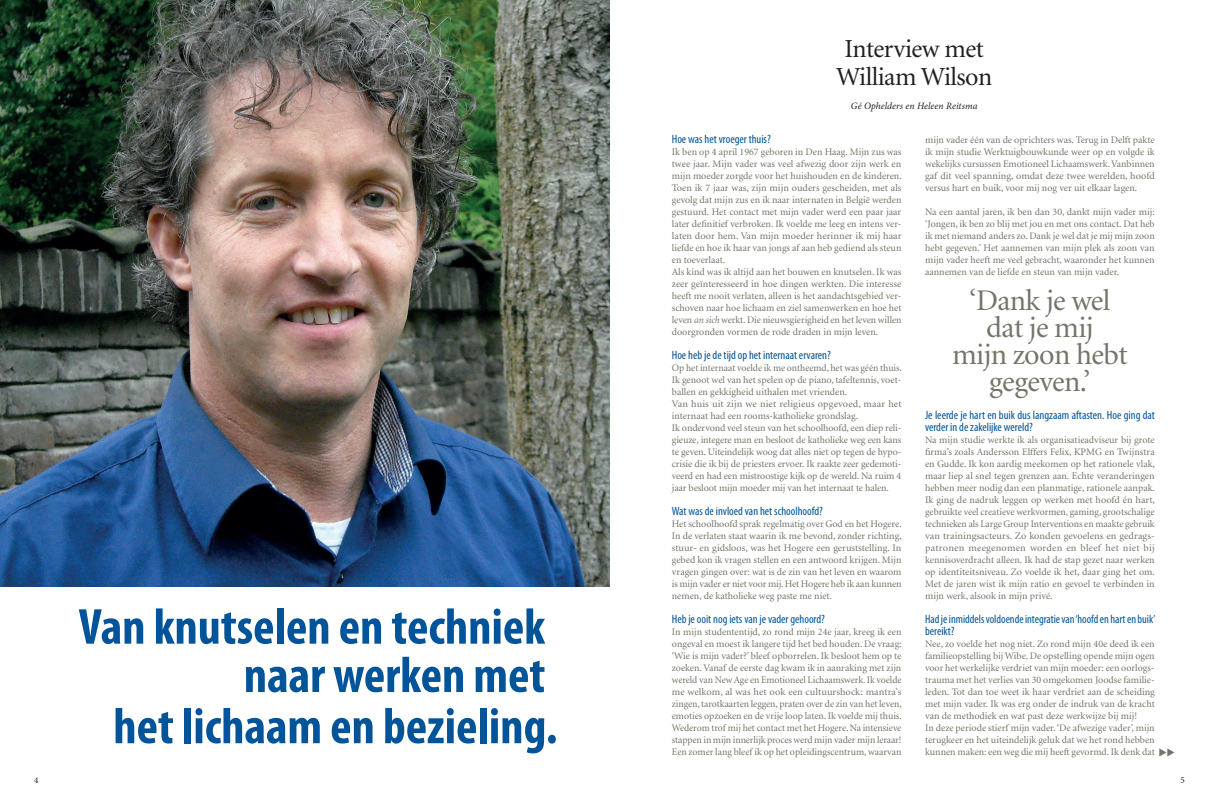
<style>
.page{position:relative;width:1219px;height:808px;background:#fff}
.page>*{position:absolute;margin:0;border:0;box-sizing:border-box;transform-origin:0 0}
.t1{font:700 condensed 50.9px/49.8px "Myriad Pro";color:#01549a;text-align:right}
.t2{font:30px/27px "Minion";letter-spacing:-.02em;color:#747469;text-align:center}
.t3{font:26px/28px "Minion";letter-spacing:-.02em;color:#231f20;text-align:center}
.t4{font:condensed 12px/12px "Myriad Pro";color:#01549a}
.t5{font:10px/12px "Minion";color:#747469;text-align:justify}
.t6{font:italic 9.8px "Minion Pro";letter-spacing:.005em;color:#231f20}
.t7{font:9px "Minion Pro";color:#231f20}
.s1{font-style:italic}
</style>
<div class="page">
<img style="left:0;top:0;width:609px;height:587px">
<h3 class="t3" style="left:836px;top:36px;width:158px">Interview met<br>William Wilson</h3>
<h1 class="t1" style="left:79px;top:601px;width:480px">Van knutselen en techniek naar werken met<br>het lichaam en bezieling.</h1>
<p class="t6" style="left:851px;top:100px;width:128px">Gé Ophelders en Heleen Reitsma</p>
<p class="t4" style="left:672px;top:133px;width:100px">Hoe was het vroeger thuis?</p>
<p class="t5" style="left:672px;top:146px;width:231px;text-align:left">Ik ben op 4 april 1967 geboren in Den Haag. Mijn zus was twee jaar. Mijn vader was veel afwezig door zijn werk en mijn moeder zorgde voor het huishouden en de kinderen.<br>Toen ik 7 jaar was, zijn mijn ouders gescheiden, met als gevolg dat mijn zus en ik naar internaten in België werden gestuurd. Het contact met mijn vader werd een paar jaar later definitief verbroken. Ik voelde me leeg en intens ver&shy;laten door hem. Van mijn moeder herinner ik mij haar liefde en hoe ik haar van jongs af aan heb gediend als steun en toeverlaat.<br>Als kind was ik altijd aan het bouwen en knutselen. Ik was zeer geïnteresseerd in hoe dingen werkten. Die interesse heeft me nooit verlaten, alleen is het aandachtsgebied ver&shy;schoven naar hoe lichaam en ziel samenwerken en hoe het leven <span class="s1">an sich</span> werkt. Die nieuwsgierigheid en het leven willen doorgronden vormen de rode draden in mijn leven.</p>
<p class="t4" style="left:672px;top:349px;width:160px">Hoe heb je de tijd op het internaat ervaren?</p>
<p class="t5" style="left:672px;top:362px;width:232px;text-align:left">Op het internaat voelde ik me ontheemd, het was géén thuis.<br>Ik genoot wel van het spelen op de piano, tafeltennis, voet&shy;ballen en gekkigheid uithalen met vrienden.<br>Van huis uit zijn we niet religieus opgevoed, maar het internaat had een rooms-katholieke grondslag.<br>Ik ondervond veel steun van het schoolhoofd, een diep reli&shy;gieuze, integere man en besloot de katholieke weg een kans te geven. Uiteindelijk woog dat alles niet op tegen de hypo&shy;crisie die ik bij de priesters ervoer. Ik raakte zeer gedemoti&shy;veerd en had een mistroostige kijk op de wereld. Na ruim 4 jaar besloot mijn moeder mij van het internaat te halen.</p>
<p class="t4" style="left:672px;top:505px;width:153px">Wat was de invloed van het schoolhoofd?</p>
<p class="t5" style="left:672px;top:518px;width:231px">Het schoolhoofd sprak regelmatig over God en het Hogere.<br>In de verlaten staat waarin ik me bevond, zonder richting, stuur- en gidsloos, was het Hogere een geruststelling. In gebed kon ik vragen stellen en een antwoord krijgen. Mijn vragen gingen over: wat is de zin van het leven en waarom is mijn vader er niet voor mij. Het Hogere heb ik aan kunnen nemen, de katholieke weg paste me niet.</p>
<p class="t4" style="left:672px;top:613px;width:155px">Heb je ooit nog iets van je vader gehoord?</p>
<p class="t5" style="left:672px;top:626px;width:231px">In mijn studententijd, zo rond mijn 24e jaar, kreeg ik een ongeval en moest ik langere tijd het bed houden. De vraag: ‘Wie is mijn vader?’ bleef opborrelen. Ik besloot hem op te zoeken. Vanaf de eerste dag kwam ik in aanraking met zijn wereld van New Age en Emotioneel Lichaamswerk. Ik voelde me welkom, al was het ook een cultuurshock: mantra’s zingen, tarotkaarten leggen, praten over de zin van het leven, emoties opzoeken en de vrije loop laten. Ik voelde mij thuis.<br>Wederom trof mij het contact met het Hogere. Na intensieve stappen in mijn innerlijk proces werd mijn vader mijn leraar!<br>Een zomer lang bleef ik op het opleidingscentrum, waarvan</p>
<p class="t5" style="left:925px;top:134px;width:231px">mijn vader één van de oprichters was. Terug in Delft pakte ik mijn studie Werktuigbouwkunde weer op en volgde ik wekelijks cursussen Emotioneel Lichaamswerk. Vanbinnen gaf dit veel spanning, omdat deze twee werelden, hoofd versus hart en buik, voor mij nog ver uit elkaar lagen.</p>
<p class="t5" style="left:925px;top:206px;width:231px">Na een aantal jaren, ik ben dan 30, dankt mijn vader mij: ‘Jongen, ik ben zo blij met jou en met ons contact. Dat heb ik met niemand anders zo. Dank je wel dat je mij mijn zoon hebt gegeven.’ Het aannemen van mijn plek als zoon van mijn vader heeft me veel gebracht, waaronder het kunnen aannemen van de liefde en steun van mijn vader.</p>
<h2 class="t2" style="left:952px;top:288px;width:177px">‘Dank je wel dat je mij<br>mijn zoon hebt gegeven.’</h2>
<p class="t4" style="left:925px;top:409px;width:231px">Je leerde je hart en buik dus langzaam aftasten. Hoe ging dat verder in de zakelijke wereld?</p>
<p class="t5" style="left:925px;top:434px;width:231px">Na mijn studie werkte ik als organisatieadviseur bij grote firma’s zoals Andersson Elffers Felix, KPMG en Twijnstra en Gudde. Ik kon aardig meekomen op het rationele vlak, maar liep al snel tegen grenzen aan. Echte veranderingen hebben meer nodig dan een planmatige, rationele aanpak.<br>Ik ging de nadruk leggen op werken met hoofd én hart, gebruikte veel creatieve werkvormen, gaming, grootschalige technieken als Large Group Interventions en maakte gebruik van trainingsacteurs. Zo konden gevoelens en gedrags&shy;patronen meegenomen worden en bleef het niet bij kennisoverdracht alleen. Ik had de stap gezet naar werken op identiteitsniveau. Zo voelde ik het, daar ging het om.<br>Met de jaren wist ik mijn ratio en gevoel te verbinden in mijn werk, alsook in mijn privé.</p>
<p class="t4" style="left:925px;top:613px;width:232px">Had je inmiddels voldoende integratie van ‘hoofd en hart en buik’ bereikt?</p>
<p class="t5" style="left:925px;top:638px;width:231px;text-align:left">Nee, zo voelde het nog niet. Zo rond mijn 40e deed ik een familieopstelling bij Wibe. De opstelling opende mijn ogen voor het werkelijke verdriet van mijn moeder: een oorlogs&shy;trauma met het verlies van 30 omgekomen Joodse familie&shy;leden. Tot dan toe weet ik haar verdriet aan de scheiding met mijn vader. Ik was erg onder de indruk van de kracht van de methodiek en wat past deze werkwijze bij mij!<br>In deze periode stierf mijn vader. ‘De afwezige vader’, mijn terugkeer en het uiteindelijk geluk dat we het rond hebben kunnen maken: een weg die mij heeft gevormd. Ik denk dat</p>
<p class="t7" style="left:34px;top:774px;width:6px">4</p>
<p class="t7" style="left:1181px;top:774px;width:6px">5</p>
</div>
